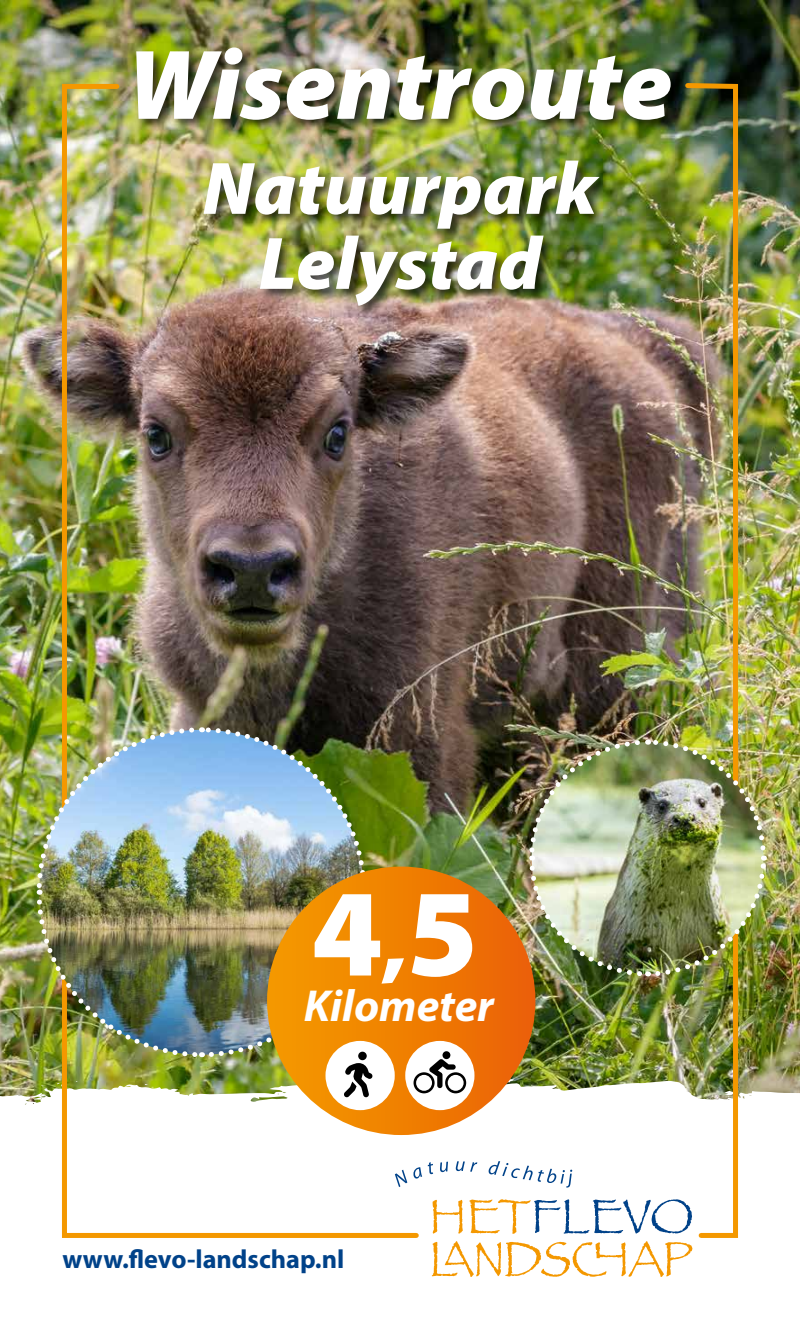
<style>
.page{position:relative;width:800px;height:1338px;background:#fff}
.page>*{position:absolute;margin:0;border:0;box-sizing:border-box;transform-origin:0 0}
.t1{font:900 125px "Myriad Pro";color:#fff}
.t2{font:italic 900 100px "Myriad Pro";color:#fff}
.t3{font:italic 900 75px/75px "Myriad Pro";color:#fff;text-align:center}
.t4{font:italic 700 45px "Myriad Pro";color:#fff}
.t5{font:700 26.25px "Myriad Pro";color:#004289}
</style>
<div class="page">
<img style="left:0;top:0;width:800px;height:1079px">
<svg style="left:0;top:1079px;width:800px;height:128px"></svg>
<div style="left:134px;top:45px;width:550px;height:273px;background:#000;opacity:.7"></div>
<svg style="left:432px;top:1241px;width:260px;height:35px"></svg>
<svg style="left:433px;top:1199px;width:30px;height:34px"></svg>
<svg style="left:469px;top:1199px;width:214px;height:34px"></svg>
<svg style="left:421px;top:1167px;width:1px;height:12px"></svg>
<svg style="left:428px;top:1162px;width:5px;height:12px"></svg>
<svg style="left:440px;top:1161px;width:8px;height:11px"></svg>
<svg style="left:456px;top:1161px;width:21px;height:10px"></svg>
<svg style="left:488px;top:1161px;width:84px;height:26px"></svg>
<img style="left:59px;top:81px;width:362px;height:1157px">
<img style="left:683px;top:80px;width:58px;height:1158px">
<img style="left:527px;top:737px;width:242px;height:242px">
<svg style="left:267px;top:866px;width:268px;height:269px;background:#ee7603"></svg>
<div style="left:405px;top:1041px;width:69px;height:69px;background:#fff;border-radius:50%"></div>
<svg style="left:414px;top:1051px;width:52px;height:42px"></svg>
<div style="left:326px;top:1041px;width:69px;height:69px;background:#fff;border-radius:50%"></div>
<img style="left:34px;top:724px;width:339px;height:376px">
<h2 class="t2" style="left:127px;top:19px;width:547px">Wisentroute</h2>
<h3 class="t3" style="left:203px;top:148px;width:396px">Natuurpark<br>Lelystad</h3>
<h1 class="t1" style="left:311px;top:850px;width:168px">4,5</h1>
<h3 class="t4" style="left:304px;top:976px;width:192px">Kilometer</h3>
<p class="t5" style="left:62px;top:1242px;width:283px">www.flevo-landschap.nl</p>
</div>
